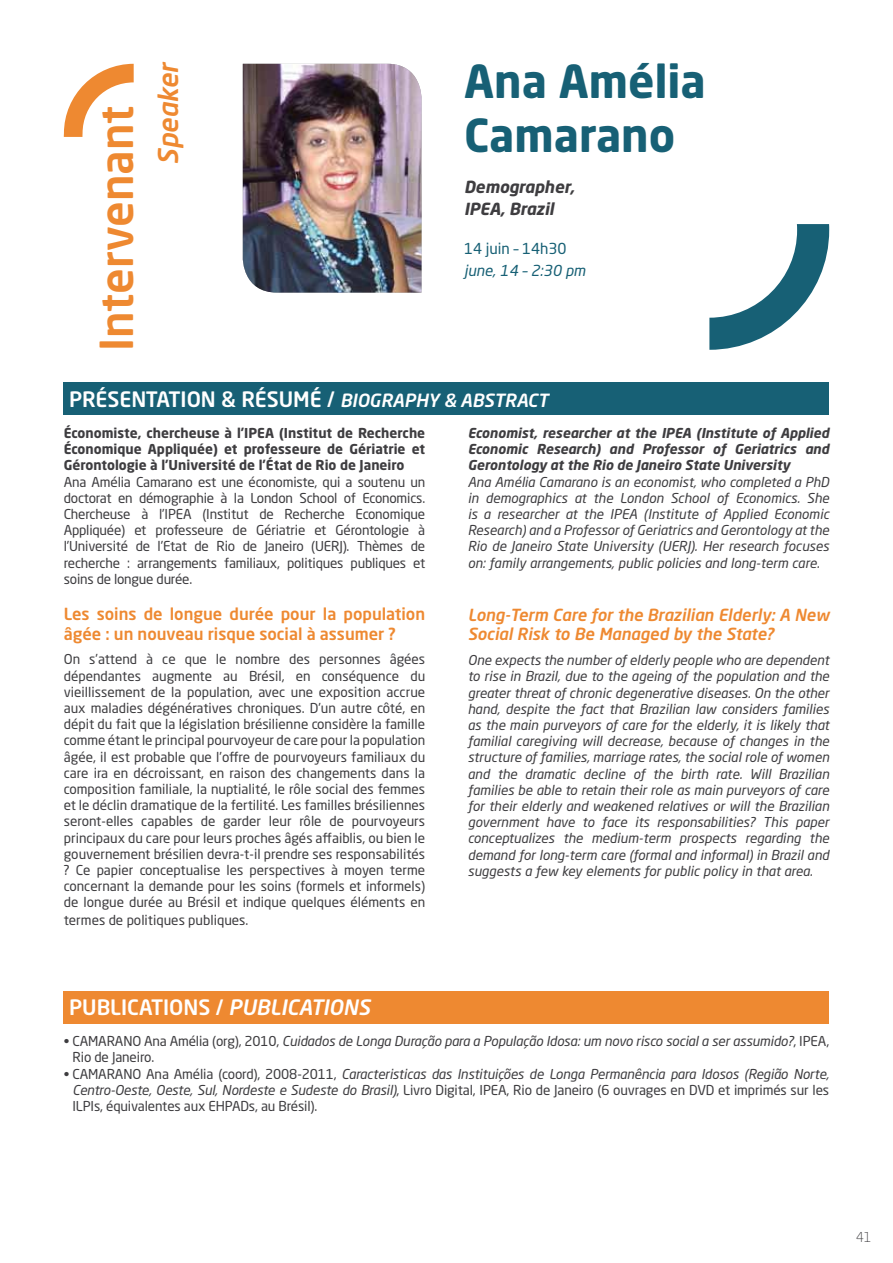
<style>
.page{position:relative;width:893px;height:1263px;background:#fff}
.page>*{position:absolute;margin:0;border:0;box-sizing:border-box;transform-origin:0 0}
.t1{font:700 45px/54px "Neo Sans Std";color:#176075}
.t2{font:500 45px "Neo Sans Std";color:#ee8931}
.t3{font:italic 500 27px "Neo Sans Std";color:#ee8931}
.t4{font:500 21px "Neo Sans Std";color:#fff}
.t5{font:500 16.5px/19.8px "Neo Sans Std";color:#ee8931}
.t6{font:italic 500 16.5px/19.8px "Neo Sans Std";color:#ee8931}
.t7{font:italic 700 16.5px/21.6px "Neo Sans Std";color:#3e3d40}
.t8{font:italic 15px "Neo Sans Std";color:#176075}
.t9{font:15px "Neo Sans Std";color:#176075}
.t10{font:13.5px/16.2px "Neo Sans Std";letter-spacing:-.01em;color:#3e3d40;text-align:justify}
.t11{font:italic 13.5px/16.2px "Neo Sans Std";color:#3e3d40;text-align:justify}
.t12{font:700 13.5px/16.2px "Neo Sans Std";color:#3e3d40;text-align:justify}
.t13{font:italic 700 13.5px/16.2px "Neo Sans Std";color:#3e3d40;text-align:justify}
.t14{font:300 13.5px "Neo Sans Std";color:#3e3d40}
.s1{font-style:italic;font-size:18px}
.s2{font-style:italic}
.s3{font-style:normal}
</style>
<div class="page">
<img style="left:243px;top:64px;width:178px;height:229px">
<svg style="left:64px;top:64px;width:70px;height:73px"></svg>
<svg style="left:709px;top:224px;width:120px;height:126px"></svg>
<div style="left:64px;top:383px;width:765px;height:32px;background:#176075"></div>
<div style="left:64px;top:991px;width:765px;height:32px;background:#ee8931"></div>
<h1 class="t2" style="left:88px;top:351px;width:246px;rotate:-90deg">Intervenant</h1>
<h2 class="t3" style="left:151px;top:165px;width:105px;rotate:-90deg">Speaker</h2>
<h1 class="t1" style="left:464px;top:53px;width:243px">Ana Amélia<br>Camarano</h1>
<p class="t7" style="left:464px;top:176px;width:112px">Demographer,<br>IPEA, Brazil</p>
<p class="t9" style="left:464px;top:239px;width:104px">14 juin – 14h30</p>
<p class="t8" style="left:464px;top:261px;width:123px">june, 14 – 2:30 pm</p>
<h3 class="t4" style="left:69px;top:386px;width:481px">PRÉSENTATION &amp; RÉSUMÉ / <span class="s1">BIOGRAPHY &amp; ABSTRACT</span></h3>
<p class="t12" style="left:64px;top:424px;width:363px">Économiste, chercheuse à l’IPEA (Institut de Recherche Économique Appliquée) et professeure de Gériatrie et Gérontologie à l’Université de l’État de Rio de Janeiro</p>
<p class="t10" style="left:64px;top:473px;width:363px">Ana Amélia Camarano est une économiste, qui a soutenu un doctorat en démographie à la London School of Economics.<br>Chercheuse à l’IPEA (Institut de Recherche Economique Appliquée) et professeure de Gériatrie et Gérontologie à l’Université de l’Etat de Rio de Janeiro (UERJ). Thèmes de recherche : arrangements familiaux, politiques publiques et soins de longue durée.</p>
<p class="t5" style="left:64px;top:603px;width:363px">Les soins de longue durée pour la population âgée : un nouveau risque social à assumer ?</p>
<p class="t10" style="left:64px;top:651px;width:363px">On s’attend à ce que le nombre des personnes âgées dépendantes augmente au Brésil, en conséquence du vieillissement de la population, avec une exposition accrue aux maladies dégénératives chroniques. D’un autre côté, en dépit du fait que la législation brésilienne considère la famille comme étant le principal pourvoyeur de care pour la population âgée, il est probable que l’offre de pourvoyeurs familiaux du care ira en décroissant, en raison des changements dans la composition familiale, la nuptialité, le rôle social des femmes et le déclin dramatique de la fertilité. Les familles brésiliennes seront-elles capables de garder leur rôle de pourvoyeurs principaux du care pour leurs proches âgés affaiblis, ou bien le gouvernement brésilien devra-t-il prendre ses responsabilités ? Ce papier conceptualise les perspectives à moyen terme concernant la demande pour les soins (formels et informels) de longue durée au Brésil et indique quelques éléments en</p>
<p class="t10" style="left:64px;top:912px;width:186px">termes de politiques publiques.</p>
<h3 class="t4" style="left:69px;top:994px;width:303px">PUBLICATIONS / <span class="s2">PUBLICATIONS</span></h3>
<p class="t13" style="left:468px;top:424px;width:363px">Economist, researcher at the IPEA (Institute of Applied Economic Research) and Professor of Geriatrics and Gerontology at the Rio de Janeiro State University</p>
<p class="t11" style="left:468px;top:473px;width:363px">Ana Amélia Camarano is an economist, who completed a PhD in demographics at the London School of Economics. She is a researcher at the IPEA (Institute of Applied Economic Research) and a Professor of Geriatrics and Gerontology at the Rio de Janeiro State University (UERJ). Her research focuses on: family arrangements, public policies and long-term care.</p>
<p class="t6" style="left:468px;top:604px;width:363px">Long-Term Care for the Brazilian Elderly: A New<br>Social Risk to Be Managed by the State?</p>
<p class="t11" style="left:468px;top:652px;width:363px">One expects the number of elderly people who are dependent to rise in Brazil, due to the ageing of the population and the greater threat of chronic degenerative diseases. On the other hand, despite the fact that Brazilian law considers families as the main purveyors of care for the elderly, it is likely that familial caregiving will decrease, because of changes in the structure of families, marriage rates, the social role of women and the dramatic decline of the birth rate. Will Brazilian families be able to retain their role as main purveyors of care for their elderly and weakened relatives or will the Brazilian government have to face its responsabilities? This paper conceptualizes the medium-term prospects regarding the demand for long-term care (formal and informal) in Brazil and suggests a few key elements for public policy in that area.</p>
<p class="t11" style="left:72px;top:1033px;width:758px;text-indent:-9px"><span class="s3">• CAMARANO Ana Amélia (org), 2010,</span> Cuidados de Longa Duração para a População Idosa: um novo risco social a ser assumido?<span class="s3">, IPEA,<br>Rio de Janeiro.</span></p>
<p class="t10" style="left:72px;top:1065px;width:758px;text-indent:-9px">• CAMARANO Ana Amélia (coord), 2008-2011, <span class="s2">Caracteristicas das Instituições de Longa Permanência para Idosos (Região Norte, Centro-Oeste, Oeste, Sul, Nordeste e Sudeste do Brasil)</span>, Livro Digital, IPEA, Rio de Janeiro (6 ouvrages en DVD et imprimés sur les ILPIs, équivalentes aux EHPADs, au Brésil).</p>
<p class="t14" style="left:856px;top:1229px;width:17px">41</p>
</div>
